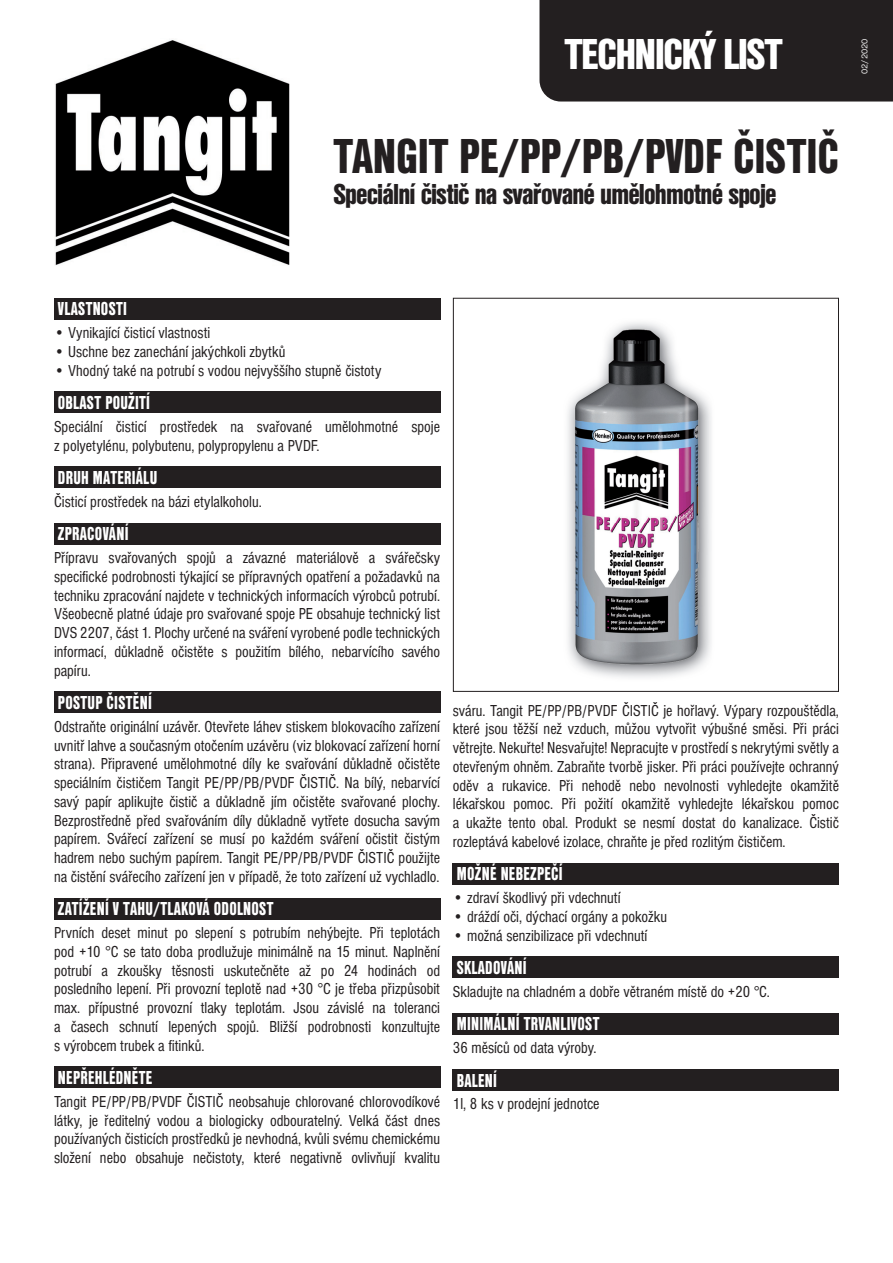
<style>
.page{position:relative;width:893px;height:1263px;background:#fff}
.page>*{position:absolute;margin:0;border:0;box-sizing:border-box;transform-origin:0 0}
.t1{font:51px "Nimbus Sans DOT Blac Cond";letter-spacing:-.005em;color:#231f20;scale:.95 1}
.t2{font:45px "Nimbus Sans DOT Blac Cond";letter-spacing:-.04em;color:#fff}
.t3{font:30px "Nimbus Sans DOT Blac Cond";letter-spacing:-.03em;color:#231f20}
.t4{font:19.5px "Nimbus Sans DOT Blac Cond";letter-spacing:.015em;color:#fff;scale:.85 1}
.t5{font:condensed 16.5px/18.8px "Nimbus Sans DOT";color:#231f20;text-align:justify;scale:.96 1}
.t6{font:9px "Nimbus Sans DOT";color:#fff}
</style>
<div class="page">
<div style="left:539px;top:0;width:354px;height:102px;background:#231f20"></div>
<div style="left:54px;top:298px;width:386px;height:21px;background:#231f20"></div>
<div style="left:54px;top:391px;width:386px;height:22px;background:#231f20"></div>
<div style="left:54px;top:466px;width:386px;height:22px;background:#231f20"></div>
<div style="left:54px;top:523px;width:386px;height:21px;background:#231f20"></div>
<div style="left:54px;top:691px;width:386px;height:22px;background:#231f20"></div>
<div style="left:54px;top:898px;width:386px;height:21px;background:#231f20"></div>
<div style="left:54px;top:1066px;width:386px;height:22px;background:#231f20"></div>
<div style="left:453px;top:863px;width:386px;height:21px;background:#231f20"></div>
<div style="left:453px;top:956px;width:386px;height:22px;background:#231f20"></div>
<div style="left:453px;top:1013px;width:386px;height:21px;background:#231f20"></div>
<div style="left:453px;top:1069px;width:386px;height:22px;background:#231f20"></div>
<div style="left:453px;top:298px;width:386px;height:394px;border:1px solid #231f20"></div>
<img style="left:567px;top:322px;width:144px;height:355px">
<img style="left:55px;top:40px;width:235px;height:225px">
<h2 class="t2" style="left:564px;top:28px;width:220px">TECHNICKÝ LIST</h2>
<h1 class="t1" style="left:333px;top:127px;width:534px">TANGIT PE/PP/PB/PVDF ČISTIČ</h1>
<h3 class="t3" style="left:333px;top:177px;width:445px">Speciální čistič na svařované umělohmotné spoje</h3>
<p class="t6" style="left:860px;top:74px;width:37px;rotate:-90deg">02/2020</p>
<p class="t4" style="left:58px;top:298px;width:83px">VLASTNOSTI</p>
<p class="t5" style="left:54px;top:324px;width:165px">• Vynikající čisticí vlastnosti</p>
<p class="t5" style="left:54px;top:342px;width:242px">• Uschne bez zanechání jakýchkoli zbytků</p>
<p class="t5" style="left:54px;top:361px;width:343px">• Vhodný také na potrubí s vodou nejvyššího stupně čistoty</p>
<p class="t4" style="left:58px;top:391px;width:110px">OBLAST POUŽITÍ</p>
<p class="t5" style="left:54px;top:417px;width:404px">Speciální čisticí prostředek na svařované umělohmotné spoje z polyetylénu, polybutenu, polypropylenu a PVDF.</p>
<p class="t4" style="left:58px;top:466px;width:118px">DRUH MATERIÁLU</p>
<p class="t5" style="left:54px;top:492px;width:218px">Čisticí prostředek na bázi etylalkoholu.</p>
<p class="t4" style="left:58px;top:523px;width:84px">ZPRACOVÁNÍ</p>
<p class="t5" style="left:54px;top:549px;width:404px">Přípravu svařovaných spojů a závazné materiálově a svářečsky specifické podrobnosti týkající se přípravných opatření a požadavků na techniku zpracování najdete v technických informacích výrobců potrubí.<br>Všeobecně platné údaje pro svařované spoje PE obsahuje technický list DVS 2207, část 1. Plochy určené na sváření vyrobené podle technických informací, důkladně očistěte s použitím bílého, nebarvícího savého papíru.</p>
<p class="t4" style="left:58px;top:691px;width:112px">POSTUP ČISTĚNÍ</p>
<p class="t5" style="left:54px;top:717px;width:404px">Odstraňte originální uzávěr. Otevřete láhev stiskem blokovacího zařízení uvnitř lahve a současným otočením uzávěru (viz blokovací zařízení horní strana). Připravené umělohmotné díly ke svařování důkladně očistěte speciálním čističem Tangit PE/PP/PB/PVDF ČISTIČ. Na bílý, nebarvící savý papír aplikujte čistič a důkladně jím očistěte svařované plochy.<br>Bezprostředně před svařováním díly důkladně vytřete dosucha savým papírem. Svářecí zařízení se musí po každém sváření očistit čistým hadrem nebo suchým papírem. Tangit PE/PP/PB/PVDF ČISTIČ použijte na čistění svářecího zařízení jen v případě, že toto zařízení už vychladlo.</p>
<p class="t4" style="left:58px;top:898px;width:255px">ZATÍŽENÍ V TAHU/TLAKOVÁ ODOLNOST</p>
<p class="t5" style="left:54px;top:924px;width:404px">Prvních deset minut po slepení s potrubím nehýbejte. Při teplotách pod +10 °C se tato doba prodlužuje minimálně na 15 minut. Naplnění potrubí a zkoušky těsnosti uskutečněte až po 24 hodinách od posledního lepení. Při provozní teplotě nad +30 °C je třeba přizpůsobit max. přípustné provozní tlaky teplotám. Jsou závislé na toleranci a časech schnutí lepených spojů. Bližší podrobnosti konzultujte s výrobcem trubek a fitinků.</p>
<p class="t4" style="left:58px;top:1066px;width:112px">NEPŘEHLÉDNĚTE</p>
<p class="t5" style="left:54px;top:1092px;width:404px">Tangit PE/PP/PB/PVDF ČISTIČ neobsahuje chlorované chlorovodíkové látky, je ředitelný vodou a biologicky odbouratelný. Velká část dnes používaných čisticích prostředků je nevhodná, kvůli svému chemickému složení nebo obsahuje nečistoty, které negativně ovlivňují kvalitu</p>
<p class="t5" style="left:453px;top:701px;width:404px">sváru. Tangit PE/PP/PB/PVDF ČISTIČ je hořlavý. Výpary rozpouštědla, které jsou těžší než vzduch, můžou vytvořit výbušné směsi. Při práci větrejte. Nekuřte! Nesvařujte! Nepracujte v prostředí s nekrytými světly a otevřeným ohněm. Zabraňte tvorbě jisker. Při práci používejte ochranný oděv a rukavice. Při nehodě nebo nevolnosti vyhledejte okamžitě lékařskou pomoc. Při požití okamžitě vyhledejte lékařskou pomoc a ukažte tento obal. Produkt se nesmí dostat do kanalizace. Čistič rozleptává kabelové izolace, chraňte je před rozlitým čističem.</p>
<p class="t4" style="left:457px;top:863px;width:126px">MOŽNÉ NEBEZPEČÍ</p>
<p class="t5" style="left:453px;top:889px;width:176px">• zdraví škodlivý při vdechnutí</p>
<p class="t5" style="left:453px;top:907px;width:225px">• dráždí oči, dýchací orgány a pokožku</p>
<p class="t5" style="left:453px;top:926px;width:204px">• možná senzibilizace při vdechnutí</p>
<p class="t4" style="left:457px;top:956px;width:84px">SKLADOVÁNÍ</p>
<p class="t5" style="left:453px;top:982px;width:332px">Skladujte na chladném a dobře větraném místě do +20 °C.</p>
<p class="t4" style="left:457px;top:1013px;width:169px">MINIMÁLNÍ TRVANLIVOST</p>
<p class="t5" style="left:453px;top:1039px;width:151px">36 měsíců od data výroby.</p>
<p class="t4" style="left:457px;top:1069px;width:49px">BALENÍ</p>
<p class="t5" style="left:453px;top:1095px;width:154px">1l, 8 ks v prodejní jednotce</p>
</div>
